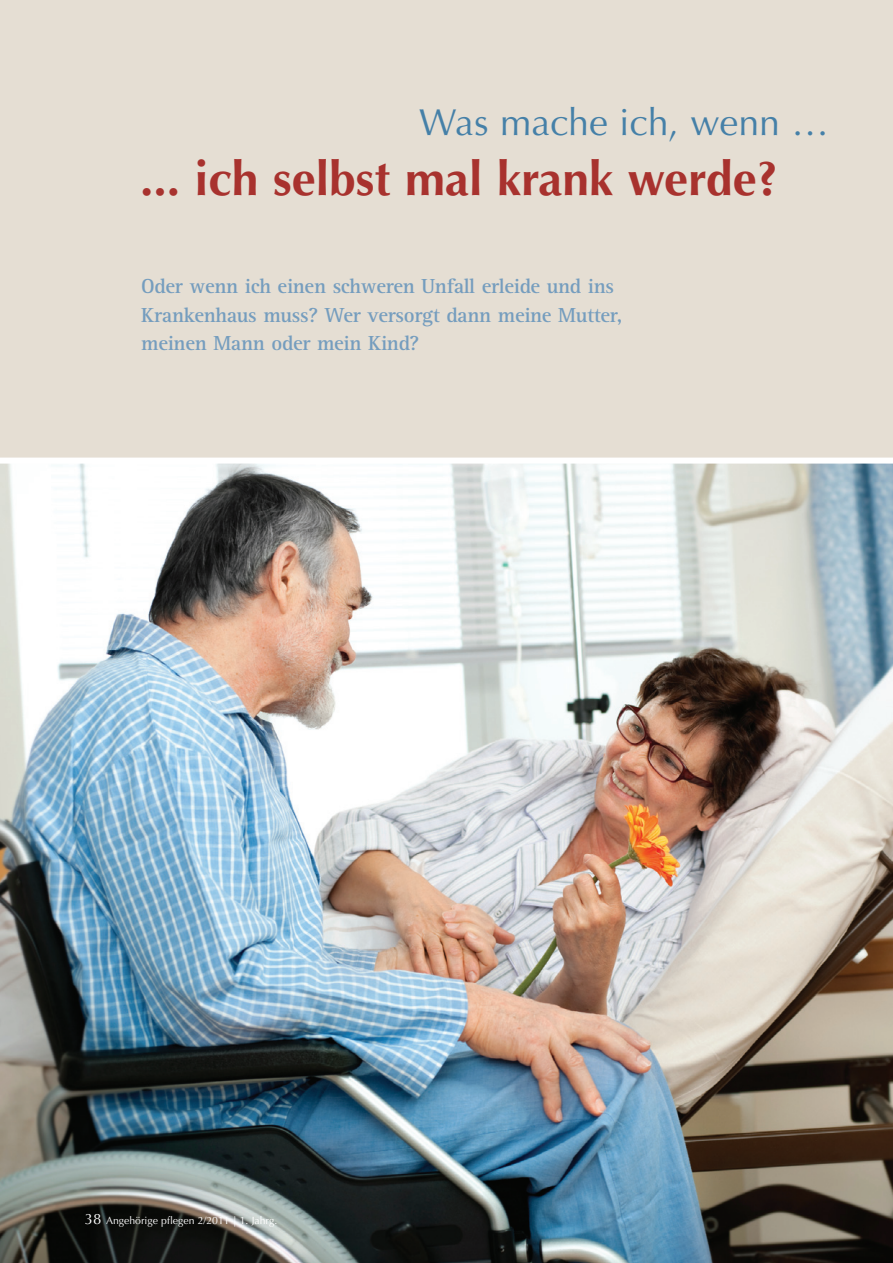
<style>
.page{position:relative;width:893px;height:1263px;background:#fff}
.page>*{position:absolute;margin:0;border:0;box-sizing:border-box;transform-origin:0 0}
.t1{font:700 48px "Optima";color:#a8322e}
.t2{font:37.5px "Optima";color:#4580a8}
.t3{font:700 21px/28.5px "Rotis Serif Pro";letter-spacing:-.015em;color:#759dbe}
.t4{font:10.5px "Optima";color:#fff}
.s1{font-size:15px}
</style>
<div class="page">
<img style="left:0;top:464px;width:892px;height:799px">
<div style="left:0;top:0;width:892px;height:461px;background:#e5ded3"></div>
<div style="left:0;top:458px;width:892px;height:6px;background:#fff"></div>
<h2 class="t2" style="left:419px;top:106px;width:411px">Was mache ich, wenn …</h2>
<h1 class="t1" style="left:140px;top:159px;width:639px">... ich selbst mal krank werde?</h1>
<p class="t3" style="left:141px;top:274px;width:483px">Oder wenn ich einen schweren Unfall erleide und ins<br>Krankenhaus muss? Wer versorgt dann meine Mutter, meinen Mann oder mein Kind?</p>
<p class="t4" style="left:85px;top:1217px;width:194px"><span class="s1">38</span> Angehörige pflegen 2/2011 | 1. Jahrg.</p>
</div>
